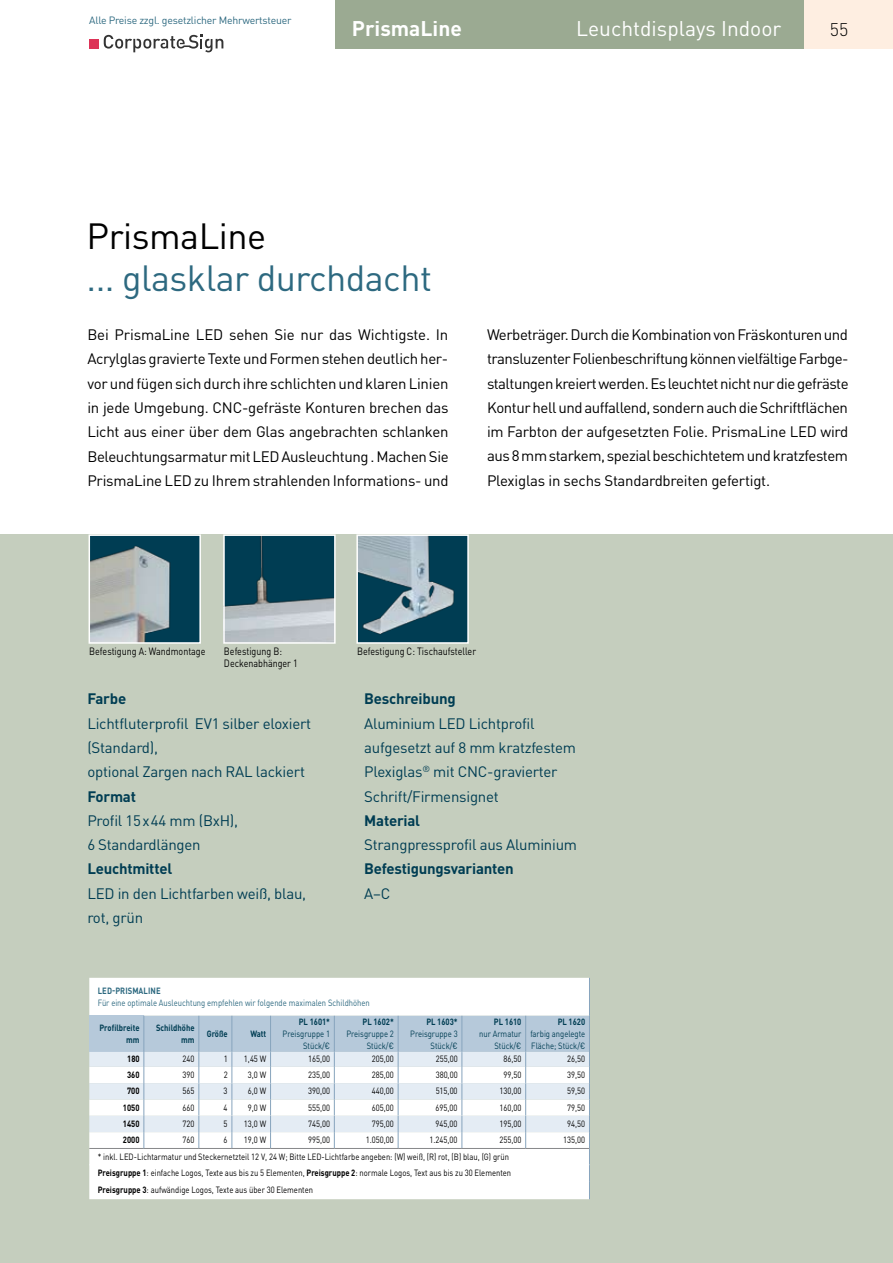
<style>
.page{position:relative;width:893px;height:1263px;background:#fff}
.page>*{position:absolute;margin:0;border:0;box-sizing:border-box;transform-origin:0 0}
.t1{font:36px "DIN Pro";letter-spacing:-.015em;color:#2d6980}
.t2{font:36px "DIN Pro";letter-spacing:-.015em;color:#000}
.t3{font:21px "DIN Pro";color:#fff}
.t4{font:700 21px "DIN Pro";color:#fff}
.t5{font:300 18px "DIN Pro";color:#000}
.t6{font:15px/24.3px "DIN Pro";letter-spacing:-.015em;color:#000;text-align:justify}
.t7{font:15px/24.3px "DIN Pro";letter-spacing:-.015em;color:#003d53}
.t8{font:700 15px "DIN Pro";letter-spacing:-.015em;color:#003d53}
.t9{font:10.5px/12px "DIN Pro";color:#000;scale:.85 1}
.t10{font:10.5px "DIN Pro";letter-spacing:-.02em;color:#2d6980}
.t11{font:9px/16.4px "DIN Pro";color:#000;scale:.85 1}
.t12{font:9px/12px "DIN Pro";color:#003d53;text-align:right;scale:.85 1}
.t13{font:700 9px/12px "DIN Pro";color:#003d53;text-align:right;scale:.85 1}
.t14{font:9px "DIN Pro";color:#2d6980;scale:.85 1}
.t15{font:700 9px "DIN Pro";color:#000;scale:.85 1}
.t16{font:700 9px "DIN Pro";letter-spacing:.01em;color:#2d6980;scale:.85 1}
.s1{font-weight:700}
</style>
<div class="page">
<div style="left:89px;top:39px;width:9px;height:9px;background:#dd3357"></div>
<svg style="left:104px;top:35px;width:119px;height:17px"></svg>
<div style="left:804px;top:0;width:89px;height:48px;background:#feeee1"></div>
<div style="left:335px;top:0;width:469px;height:49px;background:#9baa92"></div>
<div style="left:0;top:534px;width:893px;height:729px;background:#c5cebe"></div>
<img style="left:92px;top:537px;width:106px;height:104px">
<div style="left:89px;top:534px;width:112px;height:110px;border:2px solid #fff"></div>
<img style="left:359px;top:537px;width:107px;height:104px">
<div style="left:356px;top:534px;width:113px;height:110px;border:2px solid #fff"></div>
<div style="left:89px;top:978px;width:500px;height:38px;background:#fff"></div>
<hr style="left:589px;top:978px;width:1px;height:38px;background:#87a4bd">
<svg style="left:89px;top:1016px;width:501px;height:183px;background:#e7edf3"></svg>
<img style="left:226px;top:537px;width:107px;height:104px">
<div style="left:223px;top:534px;width:113px;height:110px;border:2px solid #fff"></div>
<p class="t10" style="left:89px;top:13px;width:204px">Alle Preise zzgl. gesetzlicher Mehrwertsteuer</p>
<h2 class="t3" style="left:576px;top:15px;width:207px">Leuchtdisplays Indoor</h2>
<p class="t5" style="left:830px;top:18px;width:20px">55</p>
<h2 class="t4" style="left:352px;top:15px;width:112px">PrismaLine</h2>
<h1 class="t2" style="left:87px;top:211px;width:181px">PrismaLine</h1>
<h1 class="t1" style="left:87px;top:254px;width:347px">... glasklar durchdacht</h1>
<p class="t6" style="left:87px;top:322px;width:363px">Bei PrismaLine LED sehen Sie nur das Wichtigste. In Acrylglas gravierte Texte und Formen stehen deutlich her&shy;vor und fügen sich durch ihre schlichten und klaren Linien in jede Umgebung. CNC-gefräste Konturen brechen das Licht aus einer über dem Glas angebrachten schlanken Beleuchtungsarmatur mit LED Ausleuchtung . Machen Sie PrismaLine LED zu Ihrem strahlenden Informations- und</p>
<p class="t6" style="left:487px;top:322px;width:363px">Werbeträger. Durch die Kombination von Fräskonturen und transluzenter Folienbeschriftung können vielfältige Farbge&shy;staltungen kreiert werden. Es leuchtet nicht nur die gefräste Kontur hell und auffallend, sondern auch die Schriftflächen im Farbton der aufgesetzten Folie. PrismaLine LED wird aus 8 mm starkem, spezial beschichtetem und kratzfestem Plexiglas in sechs Standardbreiten gefertigt.</p>
<p class="t9" style="left:89px;top:645px;width:138px">Befestigung A: Wandmontage</p>
<p class="t9" style="left:357px;top:645px;width:141px">Befestigung C: Tischaufsteller</p>
<p class="t9" style="left:224px;top:645px;width:88px">Befestigung B:<br>Deckenabhänger 1</p>
<p class="t8" style="left:87px;top:689px;width:40px">Farbe</p>
<p class="t7" style="left:87px;top:710px;width:225px">Lichtfluterprofil EV1 silber eloxiert (Standard),<br>optional Zargen nach RAL lackiert</p>
<p class="t8" style="left:87px;top:786px;width:50px">Format</p>
<p class="t7" style="left:87px;top:808px;width:152px">Profil 15x44 mm (BxH),<br>6 Standardlängen</p>
<p class="t8" style="left:87px;top:859px;width:86px">Leuchtmittel</p>
<p class="t7" style="left:87px;top:880px;width:220px">LED in den Lichtfarben weiß, blau, rot, grün</p>
<p class="t8" style="left:364px;top:689px;width:93px">Beschreibung</p>
<p class="t7" style="left:364px;top:710px;width:213px">Aluminium LED Lichtprofil aufgesetzt auf 8 mm kratzfestem<br>Plexiglas<sup>®</sup> mit CNC-gravierter<br>Schrift/Firmensignet</p>
<p class="t8" style="left:364px;top:810px;width:57px">Material</p>
<p class="t7" style="left:364px;top:832px;width:214px">Strangpressprofil aus Aluminium</p>
<p class="t8" style="left:364px;top:859px;width:151px">Befestigungsvarianten</p>
<p class="t7" style="left:364px;top:880px;width:28px">A–C</p>
<p class="t16" style="left:98px;top:984px;width:75px">LED-Prismaline</p>
<p class="t14" style="left:98px;top:996px;width:322px">Für eine optimale Ausleuchtung empfehlen wir folgende maximalen Schildhöhen</p>
<p class="t13" style="left:100px;top:1021px;width:49px">Profilbreite mm</p>
<p class="t13" style="left:156px;top:1021px;width:47px">Schildhöhe mm</p>
<p class="t13" style="left:207px;top:1027px;width:26px">Größe</p>
<p class="t13" style="left:250px;top:1027px;width:20px">Watt</p>
<p class="t13" style="left:363px;top:1015px;width:38px">PL 1602*</p>
<p class="t12" style="left:346px;top:1027px;width:57px">Preisgruppe 2<br>Stück/€</p>
<p class="t13" style="left:299px;top:1015px;width:38px">PL 1601*</p>
<p class="t12" style="left:283px;top:1027px;width:57px">Preisgruppe 1<br>Stück/€</p>
<p class="t13" style="left:426px;top:1015px;width:38px">PL 1603*</p>
<p class="t12" style="left:410px;top:1027px;width:57px">Preisgruppe 3<br>Stück/€</p>
<p class="t13" style="left:494px;top:1015px;width:34px">PL 1610</p>
<p class="t12" style="left:479px;top:1027px;width:51px">nur Armatur<br>Stück/€</p>
<p class="t13" style="left:558px;top:1015px;width:34px">PL 1620</p>
<p class="t12" style="left:530px;top:1027px;width:66px;text-align:left">farbig angelegte<br>Fläche; Stück/€</p>
<p class="t15" style="left:127px;top:1053px;width:16px">180</p>
<p class="t11" style="left:183px;top:1050px;width:16px">240</p>
<p class="t11" style="left:224px;top:1050px;width:6px">1</p>
<p class="t11" style="left:244px;top:1050px;width:28px">1,45 W</p>
<p class="t11" style="left:308px;top:1050px;width:27px">165,00</p>
<p class="t11" style="left:372px;top:1050px;width:27px">205,00</p>
<p class="t11" style="left:436px;top:1050px;width:27px">255,00</p>
<p class="t11" style="left:503px;top:1050px;width:23px">86,50</p>
<p class="t11" style="left:567px;top:1050px;width:23px">26,50</p>
<p class="t15" style="left:127px;top:1068px;width:16px">360</p>
<p class="t11" style="left:183px;top:1066px;width:16px">390</p>
<p class="t11" style="left:224px;top:1066px;width:6px">2</p>
<p class="t11" style="left:248px;top:1066px;width:23px">3,0 W</p>
<p class="t11" style="left:308px;top:1066px;width:27px">235,00</p>
<p class="t11" style="left:372px;top:1066px;width:27px">285,00</p>
<p class="t11" style="left:436px;top:1066px;width:27px">380,00</p>
<p class="t11" style="left:503px;top:1066px;width:23px">99,50</p>
<p class="t11" style="left:567px;top:1066px;width:23px">39,50</p>
<p class="t15" style="left:127px;top:1085px;width:16px">700</p>
<p class="t11" style="left:183px;top:1082px;width:16px">565</p>
<p class="t11" style="left:224px;top:1082px;width:6px">3</p>
<p class="t11" style="left:248px;top:1082px;width:23px">6,0 W</p>
<p class="t11" style="left:308px;top:1082px;width:27px">390,00</p>
<p class="t11" style="left:372px;top:1082px;width:27px">440,00</p>
<p class="t11" style="left:436px;top:1082px;width:27px">515,00</p>
<p class="t11" style="left:499px;top:1082px;width:27px">130,00</p>
<p class="t11" style="left:567px;top:1082px;width:23px">59,50</p>
<p class="t15" style="left:123px;top:1101px;width:21px">1050</p>
<p class="t11" style="left:183px;top:1099px;width:16px">660</p>
<p class="t11" style="left:224px;top:1099px;width:6px">4</p>
<p class="t11" style="left:248px;top:1099px;width:23px">9,0 W</p>
<p class="t11" style="left:308px;top:1099px;width:27px">555,00</p>
<p class="t11" style="left:372px;top:1099px;width:27px">605,00</p>
<p class="t11" style="left:436px;top:1099px;width:27px">695,00</p>
<p class="t11" style="left:499px;top:1099px;width:27px">160,00</p>
<p class="t11" style="left:567px;top:1099px;width:23px">79,50</p>
<p class="t15" style="left:123px;top:1117px;width:21px">1450</p>
<p class="t11" style="left:183px;top:1115px;width:16px">720</p>
<p class="t11" style="left:224px;top:1115px;width:6px">5</p>
<p class="t11" style="left:244px;top:1115px;width:28px">13,0 W</p>
<p class="t11" style="left:308px;top:1115px;width:27px">745,00</p>
<p class="t11" style="left:372px;top:1115px;width:27px">795,00</p>
<p class="t11" style="left:436px;top:1115px;width:27px">945,00</p>
<p class="t11" style="left:499px;top:1115px;width:27px">195,00</p>
<p class="t11" style="left:567px;top:1115px;width:23px">94,50</p>
<p class="t15" style="left:123px;top:1134px;width:21px">2000</p>
<p class="t11" style="left:183px;top:1131px;width:16px">760</p>
<p class="t11" style="left:224px;top:1131px;width:6px">6</p>
<p class="t11" style="left:244px;top:1131px;width:28px">19,0 W</p>
<p class="t11" style="left:308px;top:1131px;width:27px">995,00</p>
<p class="t11" style="left:366px;top:1131px;width:34px">1.050,00</p>
<p class="t11" style="left:430px;top:1131px;width:34px">1.245,00</p>
<p class="t11" style="left:499px;top:1131px;width:27px">255,00</p>
<p class="t11" style="left:563px;top:1131px;width:27px">135,00</p>
<p class="t11" style="left:98px;top:1148px;width:488px">* inkl. LED-Lichtarmatur und Steckernetzteil 12 V, 24 W; Bitte LED-Lichtfarbe angeben: (W) weiß, (R) rot, (B) blau, (G) grün<br><span class="s1">Preisgruppe 1</span>: einfache Logos, Texte aus bis zu 5 Elementen, <span class="s1">Preisgruppe 2</span>: normale Logos, Text aus bis zu 30 Elementen</p>
<p class="t11" style="left:98px;top:1181px;width:255px"><span class="s1">Preisgruppe 3</span>: aufwändige Logos, Texte aus über 30 Elementen</p>
</div>
